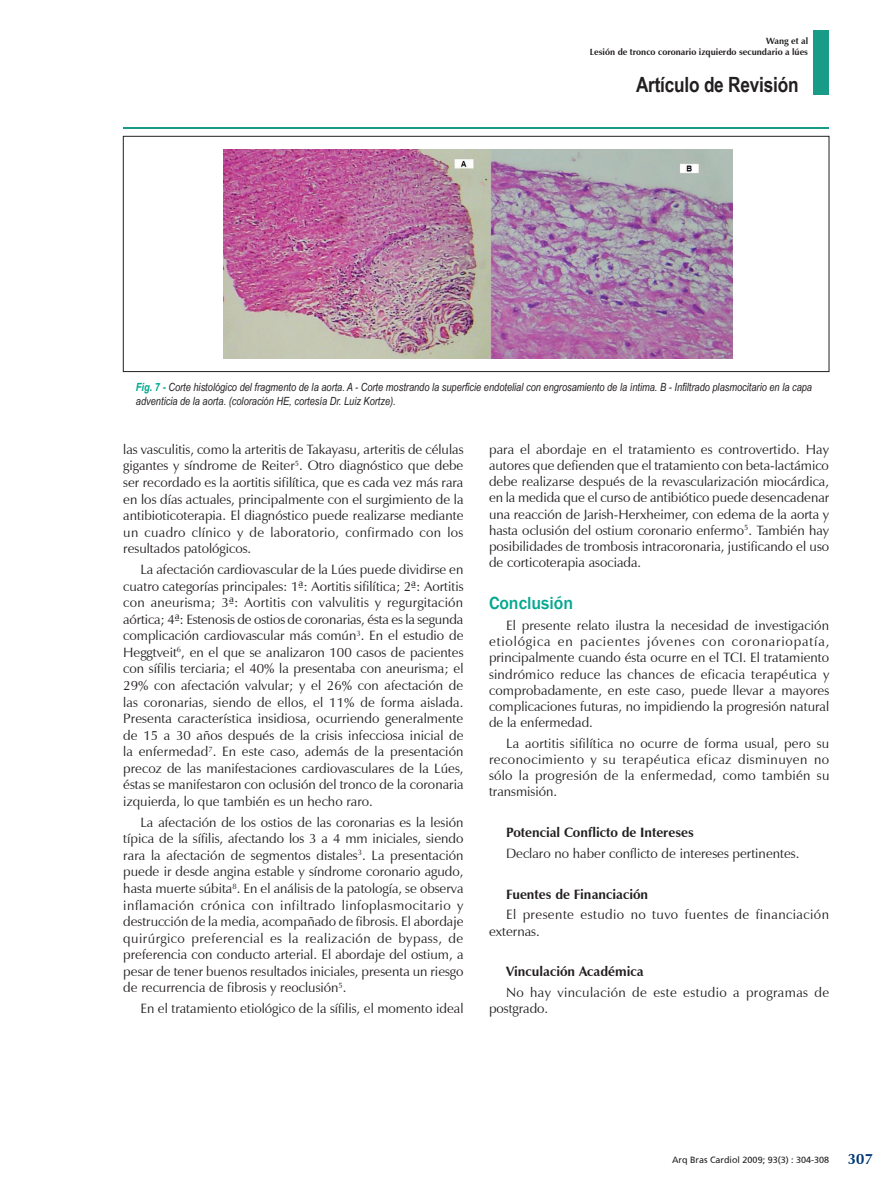
<style>
.page{position:relative;width:893px;height:1191px;background:#fff}
.page>*{position:absolute;margin:0;border:0;box-sizing:border-box;transform-origin:0 0}
.t1{font:700 21px "Arial Narrow";letter-spacing:-.01em;color:#231f20}
.Títulos__textos{font:500 18px "Franklin Gothic";color:#00a78e}
.t2{font:700 15px "Zapf Humanist 601 BT";color:#013775}
.Texto{font:13.5px/16.5px "Zapf Humanist 601 BT";color:#231f20;text-align:justify}
.Texto-2{font:13.5px/16.2px "Zapf Humanist 601 BT";letter-spacing:.03em;color:#231f20}
.Texto-3{font:700 13.5px "Zapf Humanist 601 BT";color:#231f20}
.z07_4_figura_titulo{font:italic 11.25px/13.5px "Arial Narrow";color:#231f20}
.t3{font:700 9px "Zapf Humanist 601 BT";color:#231f20}
.t4{font:9px "Frutiger";color:#231f20}
.s1{font-weight:700;color:#00a78e}
</style>
<div class="page">
<hr style="left:123px;top:127px;width:706px;height:1px;background:#189c88">
<div style="left:813px;top:30px;width:16px;height:64px;background:#189c88"></div>
<img style="left:224px;top:150px;width:508px;height:208px">
<div style="left:123px;top:136px;width:706px;height:236px;border:1px solid #231f20"></div>
<p class="t3" style="left:766px;top:36px;width:43px">Wang et al</p>
<p class="t3" style="left:590px;top:47px;width:220px">Lesión de tronco coronario izquierdo secundario a lúes</p>
<h1 class="t1" style="left:636px;top:69px;width:164px">Artículo de Revisión</h1>
<p class="z07_4_figura_titulo" style="left:136px;top:380px;width:678px"><span class="s1">Fig. 7 -</span> Corte histológico del fragmento de la aorta. A - Corte mostrando la superficie endotelial con engrosamiento de la íntima. B - Infiltrado plasmocitario en la capa adventicia de la aorta. (coloración HE, cortesía Dr. Luiz Kortze).</p>
<p class="Texto" style="left:123px;top:441px;width:342px">las vasculitis, como la arteritis de Takayasu, arteritis de células gigantes y síndrome de Reiter<sup>5</sup>. Otro diagnóstico que debe ser recordado es la aortitis sifilítica, que es cada vez más rara en los días actuales, principalmente con el surgimiento de la antibioticoterapia. El diagnóstico puede realizarse mediante un cuadro clínico y de laboratorio, confirmado con los resultados patológicos.</p>
<p class="Texto" style="left:123px;top:561px;width:342px;text-indent:17px">La afectación cardiovascular de la Lúes puede dividirse en cuatro categorías principales: 1ª: Aortitis sifilítica; 2ª: Aortitis con aneurisma; 3ª: Aortitis con valvulitis y regurgitación aórtica; 4ª: Estenosis de ostios de coronarias, ésta es la segunda complicación cardiovascular más común<sup>3</sup>. En el estudio de Heggtveit<sup>6</sup>, en el que se analizaron 100 casos de pacientes con sífilis terciaria; el 40% la presentaba con aneurisma; el 29% con afectación valvular; y el 26% con afectación de las coronarias, siendo de ellos, el 11% de forma aislada.<br>Presenta característica insidiosa, ocurriendo generalmente de 15 a 30 años después de la crisis infecciosa inicial de la enfermedad<sup>7</sup>. En este caso, además de la presentación precoz de las manifestaciones cardiovasculares de la Lúes, éstas se manifestaron con oclusión del tronco de la coronaria izquierda, lo que también es un hecho raro.</p>
<p class="Texto" style="left:123px;top:814px;width:342px;text-indent:17px">La afectación de los ostios de las coronarias es la lesión típica de la sífilis, afectando los 3 a 4 mm iniciales, siendo rara la afectación de segmentos distales<sup>3</sup>. La presentación puede ir desde angina estable y síndrome coronario agudo, hasta muerte súbita<sup>8</sup>. En el análisis de la patología, se observa inflamación crónica con infiltrado linfoplasmocitario y destrucción de la media, acompañado de fibrosis. El abordaje quirúrgico preferencial es la realización de bypass, de preferencia con conducto arterial. El abordaje del ostium, a pesar de tener buenos resultados iniciales, presenta un riesgo de recurrencia de fibrosis y reoclusión<sup>5</sup>.</p>
<p class="Texto" style="left:140px;top:1000px;width:325px">En el tratamiento etiológico de la sífilis, el momento ideal</p>
<p class="Texto" style="left:489px;top:441px;width:342px">para el abordaje en el tratamiento es controvertido. Hay autores que defienden que el tratamiento con beta-lactámico debe realizarse después de la revascularización miocárdica, en la medida que el curso de antibiótico puede desencadenar una reacción de Jarish-Herxheimer, con edema de la aorta y hasta oclusión del ostium coronario enfermo<sup>5</sup>. También hay posibilidades de trombosis intracoronaria, justificando el uso de corticoterapia asociada.</p>
<p class="Títulos__textos" style="left:489px;top:592px;width:86px">Conclusión</p>
<p class="Texto" style="left:489px;top:617px;width:342px;text-indent:17px">El presente relato ilustra la necesidad de investigación etiológica en pacientes jóvenes con coronariopatía, principalmente cuando ésta ocurre en el TCI. El tratamiento sindrómico reduce las chances de eficacia terapéutica y comprobadamente, en este caso, puede llevar a mayores complicaciones futuras, no impidiendo la progresión natural de la enfermedad.</p>
<p class="Texto" style="left:489px;top:735px;width:342px;text-indent:17px">La aortitis sifilítica no ocurre de forma usual, pero su reconocimiento y su terapéutica eficaz disminuyen no sólo la progresión de la enfermedad, como también su transmisión.</p>
<p class="Texto-3" style="left:506px;top:824px;width:189px">Potencial Conflicto de Intereses</p>
<p class="Texto" style="left:506px;top:845px;width:295px">Declaro no haber conflicto de intereses pertinentes.</p>
<p class="Texto-3" style="left:506px;top:885px;width:144px">Fuentes de Financiación</p>
<p class="Texto-2" style="left:489px;top:906px;width:342px;text-indent:17px">El presente estudio no tuvo fuentes de financiación externas.</p>
<p class="Texto-3" style="left:506px;top:963px;width:139px">Vinculación Académica</p>
<p class="Texto-2" style="left:489px;top:984px;width:342px;text-indent:17px">No hay vinculación de este estudio a programas de postgrado.</p>
<p class="t4" style="left:672px;top:1154px;width:159px">Arq Bras Cardiol 2009; 93(3) : 304-308</p>
<p class="t2" style="left:848px;top:1149px;width:26px">307</p>
</div>
